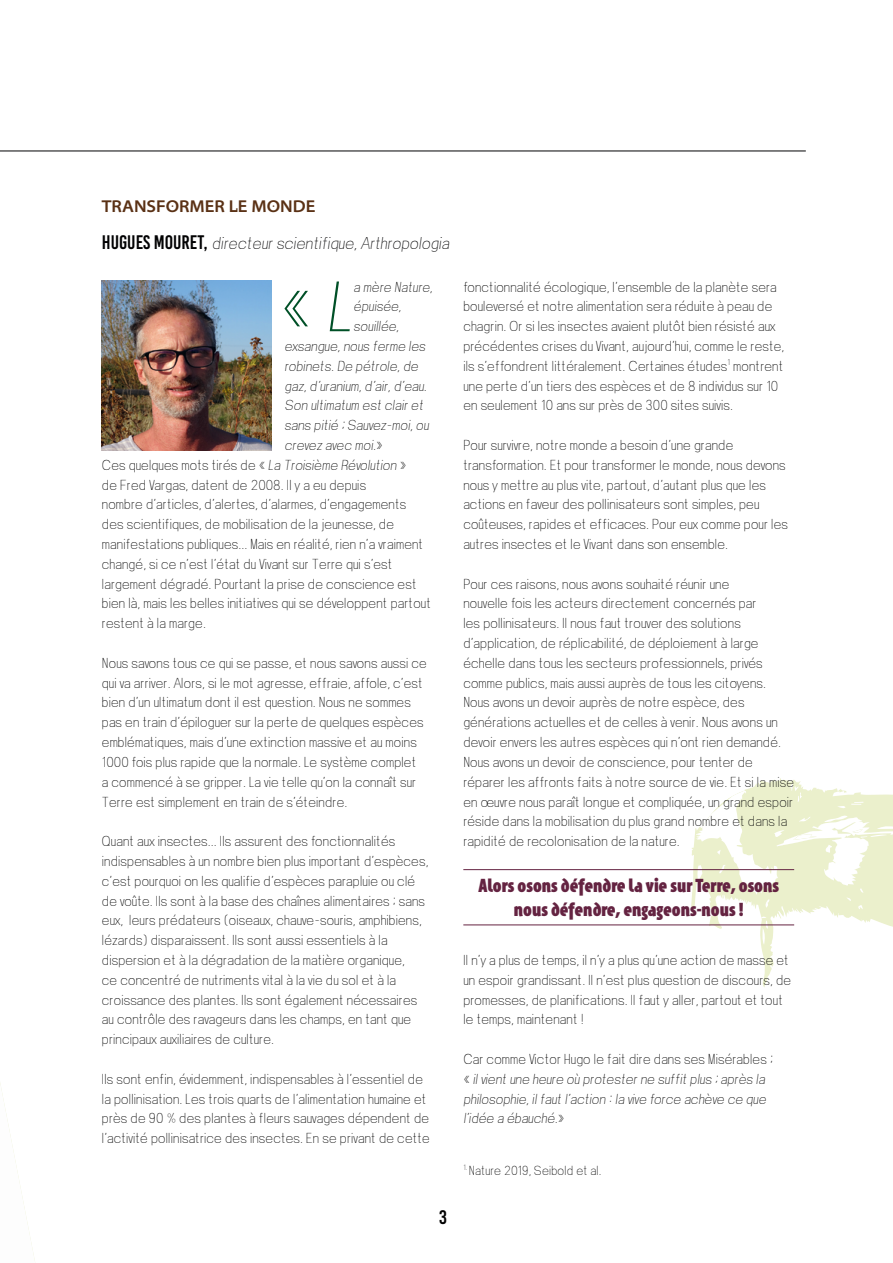
<style>
.page{position:relative;width:893px;height:1263px;background:#fff}
.page>*{position:absolute;margin:0;border:0;box-sizing:border-box;transform-origin:0 0}
.t1{font:300 81.15px "Valak";color:#005027}
.t2{font:900 condensed 19.5px/23.4px "Santana";color:#642341;text-align:center}
.t3{font:italic 300 19.5px "Valak";color:#020203}
.t4{font:19.5px "Bebas Kai";color:#000}
.t5{font:700 17.25px "Santana";color:#5a3115}
.t6{font:300 16.5px/19.8px "Valak";color:#000}
.t7{font:italic 300 16.5px/19.8px "Valak";color:#000}
.t8{font:300 15px "Valak";color:#000}
.s1{font-family:"Bebas Kai";font-weight:400;font-style:normal}
.s2{font-style:italic}
.s3{font-style:normal}
</style>
<div class="page">
<img style="left:0;top:1083px;width:35px;height:178px">
<svg style="left:691px;top:778px;width:202px;height:209px"></svg>
<img style="left:102px;top:281px;width:170px;height:170px">
<hr style="left:463px;top:869px;width:331px;height:1px;background:#642341">
<hr style="left:463px;top:924px;width:331px;height:1px;background:#642341">
<hr style="left:0;top:151px;width:806px;height:1px;background:#020203">
<p class="t5" style="left:102px;top:196px;width:215px">TRANSFORMER LE MONDE</p>
<p class="t3" style="left:102px;top:233px;width:349px"><span class="s1">HUGUES MOURET,</span> directeur scientifique, Arthropologia</p>
<h1 class="t1" style="left:280px;top:257px;width:75px">«<span class="s2">L</span></h1>
<p class="t7" style="left:354px;top:277px;width:81px">a mère Nature,</p>
<p class="t7" style="left:354px;top:297px;width:49px">épuisée,</p>
<p class="t7" style="left:354px;top:317px;width:47px">souillée,</p>
<p class="t7" style="left:284px;top:336px;width:143px">exsangue, nous ferme les</p>
<p class="t7" style="left:284px;top:356px;width:135px">robinets. De pétrole, de</p>
<p class="t7" style="left:284px;top:376px;width:144px">gaz, d’uranium, d’air, d’eau.</p>
<p class="t7" style="left:284px;top:396px;width:140px">Son ultimatum est clair et</p>
<p class="t7" style="left:284px;top:416px;width:146px">sans pitié : Sauvez-moi, ou</p>
<p class="t7" style="left:284px;top:435px;width:99px">crevez avec moi.<span class="s3">»</span></p>
<p class="t6" style="left:102px;top:455px;width:306px">Ces quelques mots tirés de « <span class="s2">La Troisième Révolution</span> »</p>
<p class="t6" style="left:102px;top:474px;width:266px">de Fred Vargas, datent de 2008. Il y a eu depuis</p>
<p class="t6" style="left:102px;top:494px;width:306px">nombre d’articles, d’alertes, d’alarmes, d’engagements</p>
<p class="t6" style="left:102px;top:514px;width:294px">des scientifiques, de mobilisation de la jeunesse, de</p>
<p class="t6" style="left:102px;top:534px;width:323px">manifestations publiques... Mais en réalité, rien n’a vraiment</p>
<p class="t6" style="left:102px;top:554px;width:292px">changé, si ce n’est l’état du Vivant sur Terre qui s’est</p>
<p class="t6" style="left:102px;top:573px;width:316px">largement dégradé. Pourtant la prise de conscience est</p>
<p class="t6" style="left:102px;top:593px;width:331px">bien là, mais les belles initiatives qui se développent partout</p>
<p class="t6" style="left:102px;top:613px;width:106px">restent à la marge.</p>
<p class="t6" style="left:102px;top:653px;width:327px">Nous savons tous ce qui se passe, et nous savons aussi ce qui va arriver. Alors, si le mot agresse, effraie, affole, c’est bien d’un ultimatum dont il est question. Nous ne sommes pas en train d’épiloguer sur la perte de quelques espèces emblématiques, mais d’une extinction massive et au moins 1000 fois plus rapide que la normale. Le système complet a commencé à se gripper. La vie telle qu’on la connaît sur Terre est simplement en train de s’éteindre.</p>
<p class="t6" style="left:102px;top:831px;width:328px">Quant aux insectes... Ils assurent des fonctionnalités indispensables à un nombre bien plus important d’espèces, c’est pourquoi on les qualifie d’espèces parapluie ou clé de voûte. Ils sont à la base des chaînes alimentaires : sans eux, leurs prédateurs (oiseaux, chauve-souris, amphibiens, lézards) disparaissent. Ils sont aussi essentiels à la dispersion et à la dégradation de la matière organique,<br>ce concentré de nutriments vital à la vie du sol et à la croissance des plantes. Ils sont également nécessaires au contrôle des ravageurs dans les champs, en tant que principaux auxiliaires de culture.</p>
<p class="t6" style="left:102px;top:1068px;width:330px">Ils sont enfin, évidemment, indispensables à l’essentiel de la pollinisation. Les trois quarts de l’alimentation humaine et près de 90 % des plantes à fleurs sauvages dépendent de l’activité pollinisatrice des insectes. En se privant de cette</p>
<p class="t4" style="left:439px;top:1206px;width:9px">3</p>
<p class="t6" style="left:463px;top:276px;width:323px">fonctionnalité écologique, l’ensemble de la planète sera bouleversé et notre alimentation sera réduite à peau de chagrin. Or si les insectes avaient plutôt bien résisté aux précédentes crises du Vivant, aujourd’hui, comme le reste, ils s’effondrent littéralement. Certaines études<sup>1</sup> montrent une perte d’un tiers des espèces et de 8 individus sur 10 en seulement 10 ans sur près de 300 sites suivis.</p>
<p class="t6" style="left:463px;top:435px;width:326px">Pour survivre, notre monde a besoin d’une grande transformation. Et pour transformer le monde, nous devons nous y mettre au plus vite, partout, d’autant plus que les actions en faveur des pollinisateurs sont simples, peu coûteuses, rapides et efficaces. Pour eux comme pour les autres insectes et le Vivant dans son ensemble.</p>
<p class="t6" style="left:463px;top:573px;width:332px">Pour ces raisons, nous avons souhaité réunir une<br>nouvelle fois les acteurs directement concernés par<br>les pollinisateurs. Il nous faut trouver des solutions d’application, de réplicabilité, de déploiement à large échelle dans tous les secteurs professionnels, privés comme publics, mais aussi auprès de tous les citoyens.<br>Nous avons un devoir auprès de notre espèce, des générations actuelles et de celles à venir. Nous avons un devoir envers les autres espèces qui n’ont rien demandé.<br>Nous avons un devoir de conscience, pour tenter de réparer les affronts faits à notre source de vie. Et si la mise en œuvre nous paraît longue et compliquée, un grand espoir réside dans la mobilisation du plus grand nombre et dans la rapidité de recolonisation de la nature.</p>
<p class="t2" style="left:478px;top:875px;width:302px">Alors osons défendre la vie sur Terre, osons nous défendre, engageons-nous !</p>
<p class="t6" style="left:463px;top:950px;width:329px">Il n’y a plus de temps, il n’y a plus qu’une action de masse et un espoir grandissant. Il n’est plus question de discours, de promesses, de planifications. Il faut y aller, partout et tout le temps, maintenant !</p>
<p class="t7" style="left:463px;top:1049px;width:311px"><span class="s3">Car comme Victor Hugo le fait dire dans ses Misérables : «</span> il vient une heure où protester ne suffit plus : après la philosophie, il faut l’action ; la vive force achève ce que l’idée a ébauché.<span class="s3">»</span></p>
<p class="t8" style="left:463px;top:1161px;width:140px"><sup>1.</sup> Nature 2019, Seibold et al.</p>
</div>
